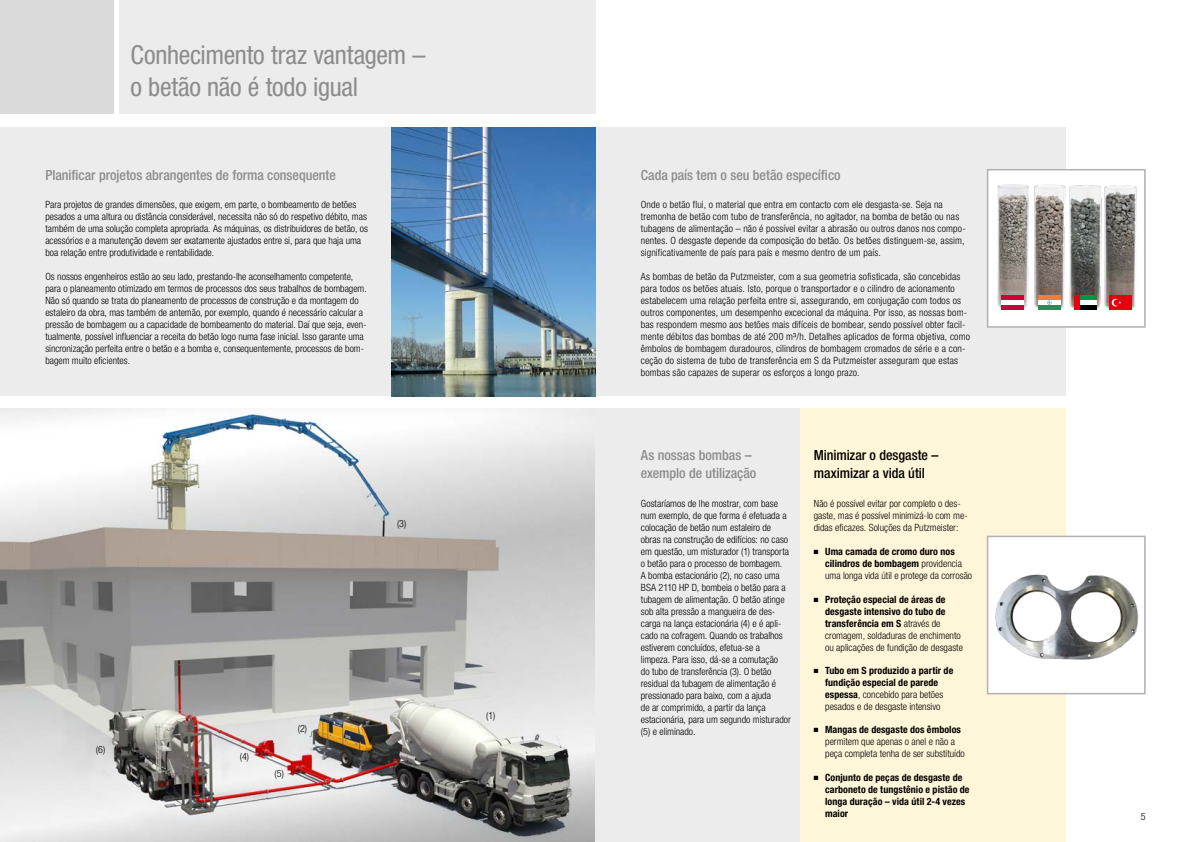
<style>
.page{position:relative;width:1191px;height:842px;background:#fff}
.page>*{position:absolute;margin:0;border:0;box-sizing:border-box;transform-origin:0 0}
.t1{font:condensed 26px/32.5px "Helvetica Neue LT Pro";letter-spacing:-.01em;color:#8c8c8c}
.t2{font:500 condensed 14px/17.5px "Helvetica Neue LT Pro";letter-spacing:-.005em;color:#8c8c8c}
.t3{font:500 condensed 14px/17.5px "Helvetica Neue LT Pro";letter-spacing:-.005em;color:#000}
.t4{font:300 condensed 10px/12px "Helvetica Neue LT Pro";letter-spacing:.005em;color:#000}
.t5{font:700 condensed 10px/12px "Helvetica Neue LT Pro";letter-spacing:.005em;color:#000;text-align:center}
.s1{font-weight:700}
.s2{font-weight:300}
</style>
<div class="page">
<div style="left:799px;top:408px;width:267px;height:434px;background:#fff5d8"></div>
<img style="left:0;top:408px;width:595px;height:434px">
<div style="left:119px;top:0;width:476px;height:113px;background:#ececed"></div>
<div style="left:0;top:0;width:113px;height:113px;background:#dadada"></div>
<div style="left:0;top:128px;width:470px;height:268px;background:#ececed"></div>
<div style="left:595px;top:128px;width:471px;height:268px;background:#ececed"></div>
<div style="left:595px;top:408px;width:204px;height:434px;background:#ececed"></div>
<img style="left:391px;top:128px;width:204px;height:268px">
<div style="left:986px;top:169px;width:159px;height:159px;background:#fff;border:2px solid #b1b2b3"></div>
<img style="left:997px;top:184px;width:32px;height:124px">
<div style="left:1001px;top:295px;width:23px;height:15px;background:#fff"></div>
<div style="left:1001px;top:295px;width:23px;height:5px;background:#ca0237"></div>
<div style="left:1001px;top:305px;width:23px;height:5px;background:#ca0237"></div>
<img style="left:1034px;top:184px;width:32px;height:126px">
<div style="left:1038px;top:295px;width:22px;height:5px;background:#f07e3b"></div>
<div style="left:1038px;top:300px;width:22px;height:5px;background:#fff"></div>
<div style="left:1038px;top:305px;width:22px;height:5px;background:#258e54"></div>
<svg style="left:1047px;top:300px;width:4px;height:5px"></svg>
<img style="left:1069px;top:185px;width:68px;height:125px">
<div style="left:1079px;top:295px;width:17px;height:5px;background:#009347"></div>
<div style="left:1079px;top:300px;width:17px;height:5px;background:#fff"></div>
<div style="left:1079px;top:305px;width:17px;height:5px;background:#000"></div>
<div style="left:1074px;top:295px;width:5px;height:15px;background:#e3000f"></div>
<div style="left:1109px;top:295px;width:22px;height:15px;background:#e3000f"></div>
<svg style="left:1111px;top:299px;width:10px;height:7px"></svg>
<div style="left:986px;top:536px;width:159px;height:158px;background:#fff;border:2px solid #b1b2b3"></div>
<img style="left:987px;top:569px;width:157px;height:102px">
<h1 class="t1" style="left:130px;top:38px;width:297px">Conhecimento traz vantagem – o betão não é todo igual</h1>
<h2 class="t2" style="left:45px;top:166px;width:292px">Planificar projetos abrangentes de forma consequente</h2>
<p class="t4" style="left:45px;top:199px;width:324px">Para projetos de grandes dimensões, que exigem, em parte, o bombeamento de betões pesados a uma altura ou distância considerável, necessita não só do respetivo débito, mas também de uma solução completa apropriada. As máquinas, os distribuidores de betão, os acessórios e a manutenção devem ser exatamente ajustados entre si, para que haja uma boa relação entre produtividade e rentabilidade.</p>
<p class="t4" style="left:45px;top:271px;width:323px">Os nossos engenheiros estão ao seu lado, prestando-lhe aconselhamento competente, para o planeamento otimizado em termos de processos dos seus trabalhos de bombagem.<br>Não só quando se trata do planeamento de processos de construção e da montagem do estaleiro da obra, mas também de antemão, por exemplo, quando é necessário calcular a pressão de bombagem ou a capacidade de bombeamento do material. Daí que seja, even&shy;tualmente, possível influenciar a receita do betão logo numa fase inicial. Isso garante uma sincronização perfeita entre o betão e a bomba e, consequentemente, processos de bom&shy;bagem muito eficientes.</p>
<p class="t4" style="left:397px;top:517px;width:11px">(3)</p>
<p class="t4" style="left:96px;top:743px;width:11px">(6)</p>
<p class="t4" style="left:240px;top:750px;width:11px">(4)</p>
<p class="t4" style="left:274px;top:768px;width:11px">(5)</p>
<p class="t4" style="left:298px;top:722px;width:11px">(2)</p>
<p class="t4" style="left:486px;top:709px;width:10px">(1)</p>
<h2 class="t2" style="left:641px;top:166px;width:201px">Cada país tem o seu betão específico</h2>
<p class="t4" style="left:641px;top:199px;width:326px">Onde o betão flui, o material que entra em contacto com ele desgasta-se. Seja na tremonha de betão com tubo de transferência, no agitador, na bomba de betão ou nas tubagens de alimentação – não é possível evitar a abrasão ou outros danos nos compo&shy;nentes. O desgaste depende da composição do betão. Os betões distinguem-se, assim, significativamente de país para país e mesmo dentro de um país.</p>
<p class="t4" style="left:641px;top:271px;width:331px">As bombas de betão da Putzmeister, com a sua geometria sofisticada, são concebidas para todos os betões atuais. Isto, porque o transportador e o cilindro de acionamento estabelecem uma relação perfeita entre si, assegurando, em conjugação com todos os outros componentes, um desempenho excecional da máquina. Por isso, as nossas bom&shy;bas respondem mesmo aos betões mais difíceis de bombear, sendo possível obter facil&shy;mente débitos das bombas de até 200 m³/h. Detalhes aplicados de forma objetiva, como êmbolos de bombagem duradouros, cilindros de bombagem cromados de série e a con&shy;ceção do sistema de tubo de transferência em S da Putzmeister asseguram que estas bombas são capazes de superar os esforços a longo prazo.</p>
<h2 class="t2" style="left:641px;top:447px;width:117px">As nossas bombas – exemplo de utilização</h2>
<p class="t4" style="left:641px;top:498px;width:151px">Gostaríamos de lhe mostrar, com base num exemplo, de que forma é efetuada a colocação de betão num estaleiro de obras na construção de edifícios: no caso em questão, um misturador (1) transporta o betão para o processo de bombagem.<br>A bomba estacionário (2), no caso uma BSA 2110 HP D, bombeia o betão para a tubagem de alimentação. O betão atinge sob alta pressão a mangueira de des&shy;carga na lança estacionária (4) e é apli&shy;cado na cofragem. Quando os trabalhos estiverem concluídos, efetua-se a limpeza. Para isso, dá-se a comutação<br>do tubo de transferência (3). O betão residual da tubagem de alimentação é pressionado para baixo, com a ajuda<br>de ar comprimido, a partir da lança estacionária, para um segundo misturador (5) e eliminado.</p>
<h2 class="t3" style="left:814px;top:447px;width:126px">Minimizar o desgaste – maximizar a vida útil</h2>
<p class="t4" style="left:814px;top:498px;width:155px">Não é possível evitar por completo o des&shy;gaste, mas é possível minimizá-lo com me&shy;didas eficazes. Soluções da Putzmeister:</p>
<p class="t4" style="left:825px;top:546px;width:148px;text-indent:-11px">■ <span class="s1">Uma camada de cromo duro nos cilindros de bombagem</span> providencia uma longa vida útil e protege da corrosão</p>
<p class="t4" style="left:825px;top:593px;width:139px;text-indent:-11px">■ <span class="s1">Proteção especial de áreas de desgaste intensivo do tubo de transferência em S</span> através de cromagem, soldaduras de enchimento ou aplicações de fundição de desgaste</p>
<p class="t5" style="left:814px;top:664px;width:141px">■ Tubo em S produzido a partir de fundição especial de parede espessa<span class="s2">, concebido para betões pesados e de desgaste intensivo</span></p>
<p class="t4" style="left:825px;top:724px;width:141px;text-indent:-11px">■ <span class="s1">Mangas de desgaste dos êmbolos </span>permitem que apenas o anel e não a peça completa tenha de ser substituído</p>
<p class="t5" style="left:825px;top:771px;width:146px;text-align:left;text-indent:-11px">■ Conjunto de peças de desgaste de carboneto de tungstênio e pistão de longa duração – vida útil 2-4 vezes maior</p>
<p class="t4" style="left:1140px;top:810px;width:6px">5</p>
</div>
